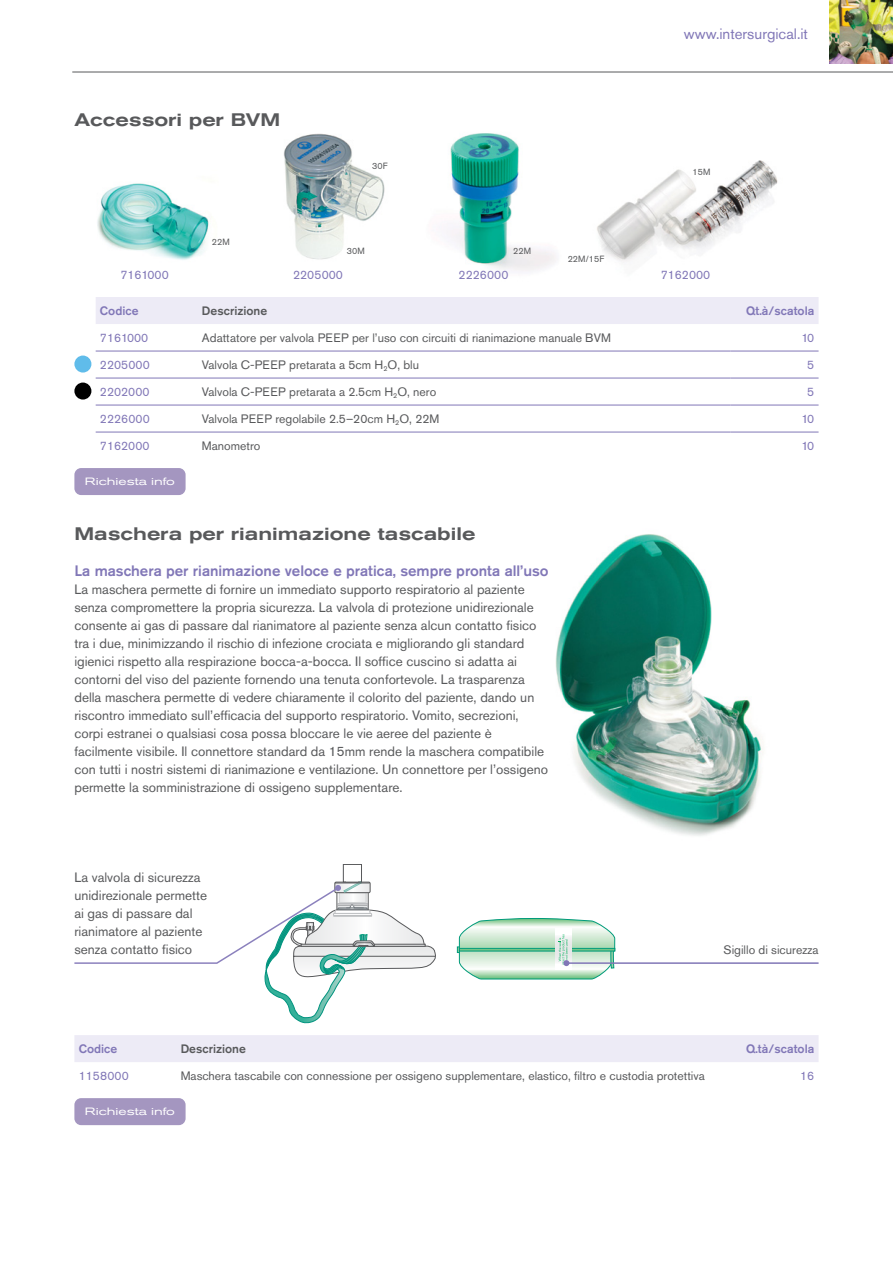
<style>
.page{position:relative;width:893px;height:1263px;background:#fff}
.page>*{position:absolute;margin:0;border:0;box-sizing:border-box;transform-origin:0 0}
.t1{font:500 expanded 18px "Akzidenz Grotesk Pro";color:#58595b}
.t2{font:500 15px "Akzidenz Grotesk Pro";color:#8177b7}
.t3{font:15px "Akzidenz Grotesk Pro";color:#8177b7}
.t4{font:13.5px/18px "Akzidenz Grotesk Pro";color:#58595b}
.t5{font:12.15px "Akzidenz Grotesk Pro";color:#58595b}
.t6{font:12.15px "Akzidenz Grotesk Pro";color:#8177b7}
.t7{font:500 12.15px "Akzidenz Grotesk Pro";color:#8177b7}
.t8{font:500 12.15px "Akzidenz Grotesk Pro";color:#58595b}
.t9{font:expanded 10.5px "Akzidenz Grotesk Pro";color:#fff;scale:1.14 1}
.t10{font:9px "Akzidenz Grotesk Pro";color:#58595b}
</style>
<div class="page">
<hr style="left:72px;top:72px;width:821px;height:1px;background:#58595b">
<img style="left:829px;top:0;width:64px;height:63px">
<img style="left:597px;top:160px;width:181px;height:102px">
<img style="left:556px;top:534px;width:207px;height:302px">
<svg style="left:74px;top:864px;width:362px;height:159px"></svg>
<hr style="left:566px;top:962px;width:253px;height:2px;background:#8177b7">
<svg style="left:457px;top:918px;width:158px;height:62px"></svg>
<img style="left:447px;top:133px;width:109px;height:139px">
<img style="left:284px;top:133px;width:101px;height:127px">
<img style="left:97px;top:183px;width:112px;height:77px">
<div style="left:74px;top:1035px;width:745px;height:27px;background:#edebf6"></div>
<div style="left:96px;top:297px;width:723px;height:27px;background:#edebf6"></div>
<hr style="left:96px;top:351px;width:106px;height:1px;background:#8177b7">
<hr style="left:202px;top:351px;width:528px;height:1px;background:#8177b7">
<hr style="left:730px;top:351px;width:89px;height:1px;background:#8177b7">
<hr style="left:96px;top:378px;width:106px;height:1px;background:#8177b7">
<hr style="left:202px;top:378px;width:528px;height:1px;background:#8177b7">
<hr style="left:730px;top:378px;width:89px;height:1px;background:#8177b7">
<hr style="left:96px;top:405px;width:106px;height:1px;background:#8177b7">
<hr style="left:202px;top:405px;width:528px;height:1px;background:#8177b7">
<hr style="left:730px;top:405px;width:89px;height:1px;background:#8177b7">
<hr style="left:96px;top:432px;width:106px;height:1px;background:#8177b7">
<hr style="left:202px;top:432px;width:528px;height:1px;background:#8177b7">
<hr style="left:730px;top:432px;width:89px;height:1px;background:#8177b7">
<div style="left:74px;top:355px;width:17px;height:18px;background:#60bcea;border-radius:50%"></div>
<div style="left:74px;top:382px;width:17px;height:18px;background:#000;border-radius:50%"></div>
<div style="left:74px;top:1098px;width:112px;height:27px;background:#a496c0;border-radius:7px"></div>
<div style="left:74px;top:468px;width:112px;height:27px;background:#a496c0;border-radius:7px"></div>
<h1 class="t1" style="left:74px;top:108px;width:208px">Accessori per BVM</h1>
<p class="t10" style="left:212px;top:236px;width:19px">22M</p>
<p class="t10" style="left:372px;top:160px;width:17px">30F</p>
<p class="t10" style="left:347px;top:245px;width:19px">30M</p>
<p class="t10" style="left:513px;top:245px;width:19px">22M</p>
<p class="t10" style="left:568px;top:253px;width:38px">22M/15F</p>
<p class="t3" style="left:684px;top:24px;width:126px">www.intersurgical.it</p>
<p class="t10" style="left:693px;top:166px;width:19px">15M</p>
<p class="t6" style="left:120px;top:267px;width:50px">7161000</p>
<p class="t6" style="left:293px;top:267px;width:51px">2205000</p>
<p class="t6" style="left:459px;top:267px;width:51px">2226000</p>
<p class="t6" style="left:661px;top:267px;width:51px">7162000</p>
<p class="t7" style="left:100px;top:303px;width:40px">Codice</p>
<p class="t8" style="left:202px;top:303px;width:67px">Descrizione</p>
<p class="t7" style="left:746px;top:303px;width:70px">Qt.à/scatola</p>
<p class="t6" style="left:100px;top:330px;width:50px">7161000</p>
<p class="t5" style="left:202px;top:330px;width:410px">Adattatore per valvola PEEP per l’uso con circuiti di rianimazione manuale BVM</p>
<p class="t6" style="left:801px;top:330px;width:14px">10</p>
<p class="t6" style="left:100px;top:357px;width:51px">2205000</p>
<p class="t5" style="left:202px;top:357px;width:219px">Valvola C-PEEP pretarata a 5cm H<sub>2</sub>O, blu</p>
<p class="t6" style="left:807px;top:357px;width:9px">5</p>
<p class="t6" style="left:100px;top:384px;width:51px">2202000</p>
<p class="t5" style="left:202px;top:384px;width:236px">Valvola C-PEEP pretarata a 2.5cm H<sub>2</sub>O, nero</p>
<p class="t6" style="left:807px;top:384px;width:9px">5</p>
<p class="t6" style="left:100px;top:411px;width:51px">2226000</p>
<p class="t5" style="left:202px;top:411px;width:239px">Valvola PEEP regolabile 2.5–20cm H<sub>2</sub>O, 22M</p>
<p class="t6" style="left:801px;top:411px;width:14px">10</p>
<p class="t6" style="left:100px;top:438px;width:51px">7162000</p>
<p class="t5" style="left:202px;top:438px;width:60px">Manometro</p>
<p class="t6" style="left:801px;top:438px;width:14px">10</p>
<p class="t9" style="left:85px;top:474px;width:80px">Richiesta info</p>
<h1 class="t1" style="left:74px;top:522px;width:403px">Maschera per rianimazione tascabile</h1>
<p class="t2" style="left:74px;top:561px;width:476px">La maschera per rianimazione veloce e pratica, sempre pronta all’uso</p>
<p class="t4" style="left:74px;top:580px;width:475px">La maschera permette di fornire un immediato supporto respiratorio al paziente senza compromettere la propria sicurezza. La valvola di protezione unidirezionale consente ai gas di passare dal rianimatore al paziente senza alcun contatto fisico tra i due, minimizzando il rischio di infezione crociata e migliorando gli standard igienici rispetto alla respirazione bocca-a-bocca. Il soffice cuscino si adatta ai contorni del viso del paziente fornendo una tenuta confortevole. La trasparenza della maschera permette di vedere chiaramente il colorito del paziente, dando un riscontro immediato sull’efficacia del supporto respiratorio. Vomito, secrezioni, corpi estranei o qualsiasi cosa possa bloccare le vie aeree del paziente è facilmente visibile. Il connettore standard da 15mm rende la maschera compatibile con tutti i nostri sistemi di rianimazione e ventilazione. Un connettore per l’ossigeno permette la somministrazione di ossigeno supplementare.</p>
<p class="t4" style="left:74px;top:868px;width:134px">La valvola di sicurezza unidirezionale permette ai gas di passare dal rianimatore al paziente senza contatto fisico</p>
<p class="t5" style="left:724px;top:942px;width:96px">Sigillo di sicurezza</p>
<p class="t7" style="left:79px;top:1041px;width:40px">Codice</p>
<p class="t8" style="left:181px;top:1041px;width:67px">Descrizione</p>
<p class="t7" style="left:746px;top:1041px;width:70px">Q.tà/scatola</p>
<p class="t6" style="left:79px;top:1068px;width:52px">1158000</p>
<p class="t5" style="left:181px;top:1068px;width:526px">Maschera tascabile con connessione per ossigeno supplementare, elastico, filtro e custodia protettiva</p>
<p class="t6" style="left:800px;top:1068px;width:16px">16</p>
<p class="t9" style="left:85px;top:1104px;width:80px">Richiesta info</p>
</div>
